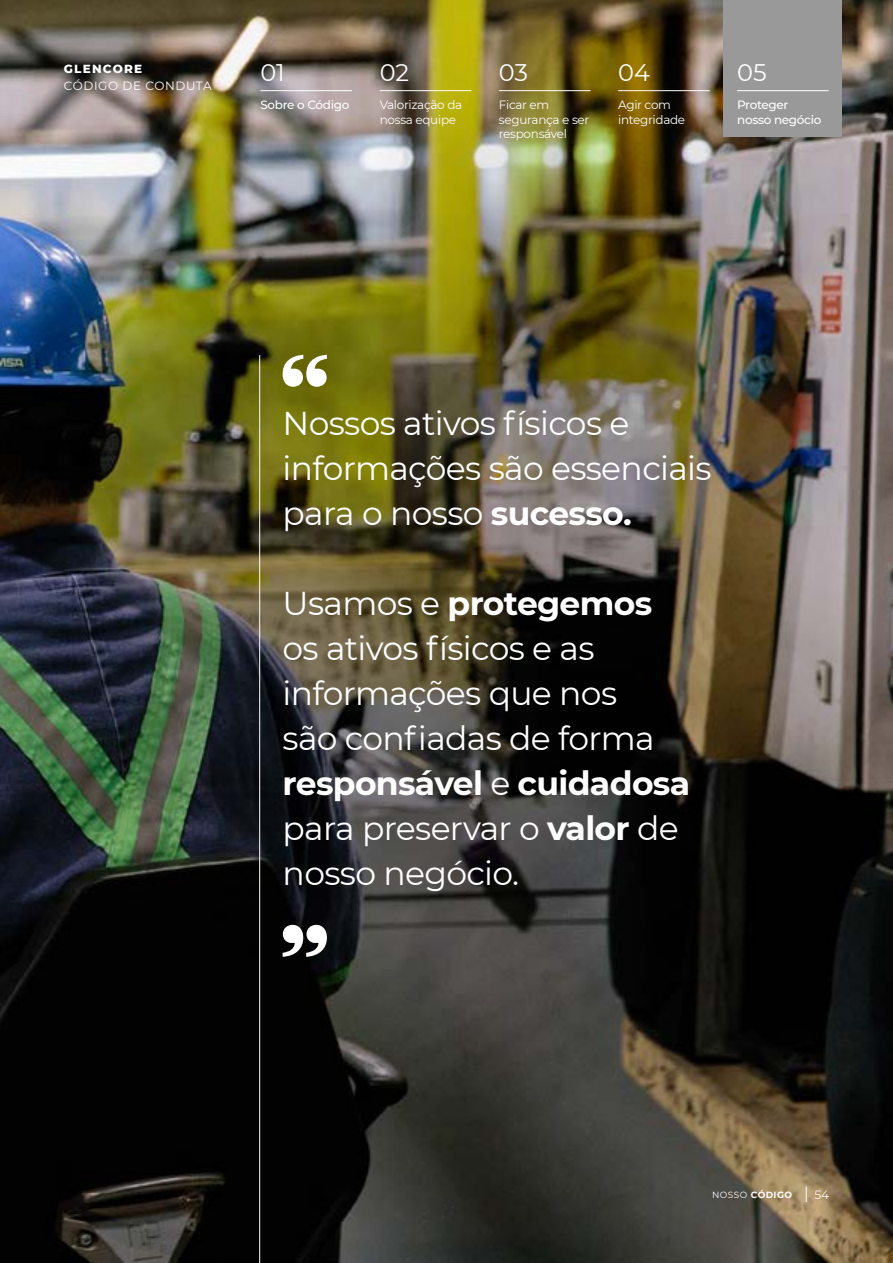
<style>
.page{position:relative;width:893px;height:1263px;background:#fff}
.page>*{position:absolute;margin:0;border:0;box-sizing:border-box;transform-origin:0 0}
.t1{font:33px/45px "Montserrat";letter-spacing:-.02em;color:#fff}
.t2{font:24px "Montserrat";color:#fff}
.t3{font:12px/14.4px "Montserrat";letter-spacing:-.025em;color:#fff}
.t4{font:500 12px/14.4px "Montserrat";letter-spacing:-.025em;color:#fff}
.t5{font:12px "Montserrat";letter-spacing:.05em;color:#fff}
.t6{font:800 12px "Montserrat";letter-spacing:.1em;color:#fff}
.t7{font:700 9px "Montserrat";letter-spacing:.05em;color:#fff}
.s1{font-weight:700}
.s2{font-weight:400}
</style>
<div class="page">
<img style="left:0;top:0;width:893px;height:1263px">
<hr style="left:259px;top:355px;width:1px;height:908px;background:#fff">
<svg style="left:283px;top:355px;width:44px;height:32px"></svg>
<svg style="left:283px;top:925px;width:44px;height:32px"></svg>
<div style="left:722px;top:0;width:119px;height:136px;background:#999"></div>
<hr style="left:737px;top:90px;width:92px;height:1px;background:#fff">
<hr style="left:618px;top:90px;width:92px;height:1px;background:#fff">
<hr style="left:499px;top:90px;width:91px;height:1px;background:#fff">
<hr style="left:380px;top:90px;width:91px;height:1px;background:#fff">
<hr style="left:260px;top:90px;width:92px;height:1px;background:#fff">
<svg style="left:806px;top:1186px;width:1px;height:16px"></svg>
<p class="t6" style="left:64px;top:60px;width:80px">GLENCORE</p>
<p class="t5" style="left:64px;top:77px;width:149px">CÓDIGO DE CONDUTA</p>
<p class="t2" style="left:260px;top:56px;width:26px">01</p>
<p class="t4" style="left:260px;top:97px;width:91px">Sobre o Código</p>
<p class="t2" style="left:380px;top:56px;width:31px">02</p>
<p class="t3" style="left:380px;top:98px;width:84px">Valorização da nossa equipe</p>
<p class="t2" style="left:499px;top:56px;width:31px">03</p>
<p class="t3" style="left:499px;top:98px;width:92px">Ficar em segurança e ser responsável</p>
<p class="t2" style="left:618px;top:56px;width:33px">04</p>
<p class="t3" style="left:618px;top:98px;width:69px">Agir com integridade</p>
<p class="t2" style="left:737px;top:56px;width:31px">05</p>
<p class="t4" style="left:737px;top:97px;width:86px">Proteger nosso negócio</p>
<p class="t1" style="left:283px;top:399px;width:430px">Nossos ativos físicos e informações são essenciais para o nosso <span class="s1">sucesso.</span></p>
<p class="t1" style="left:283px;top:580px;width:409px">Usamos e <span class="s1">protegemos </span>os ativos físicos e as informações que nos<br>são confiadas de forma <span class="s1">responsável</span> e <span class="s1">cuidadosa </span>para preservar o <span class="s1">valor</span> de nosso negócio.</p>
<p class="t7" style="left:712px;top:1188px;width:81px"><span class="s2">NOSSO</span> CÓDIGO</p>
<p class="t3" style="left:814px;top:1187px;width:16px">54</p>
</div>
